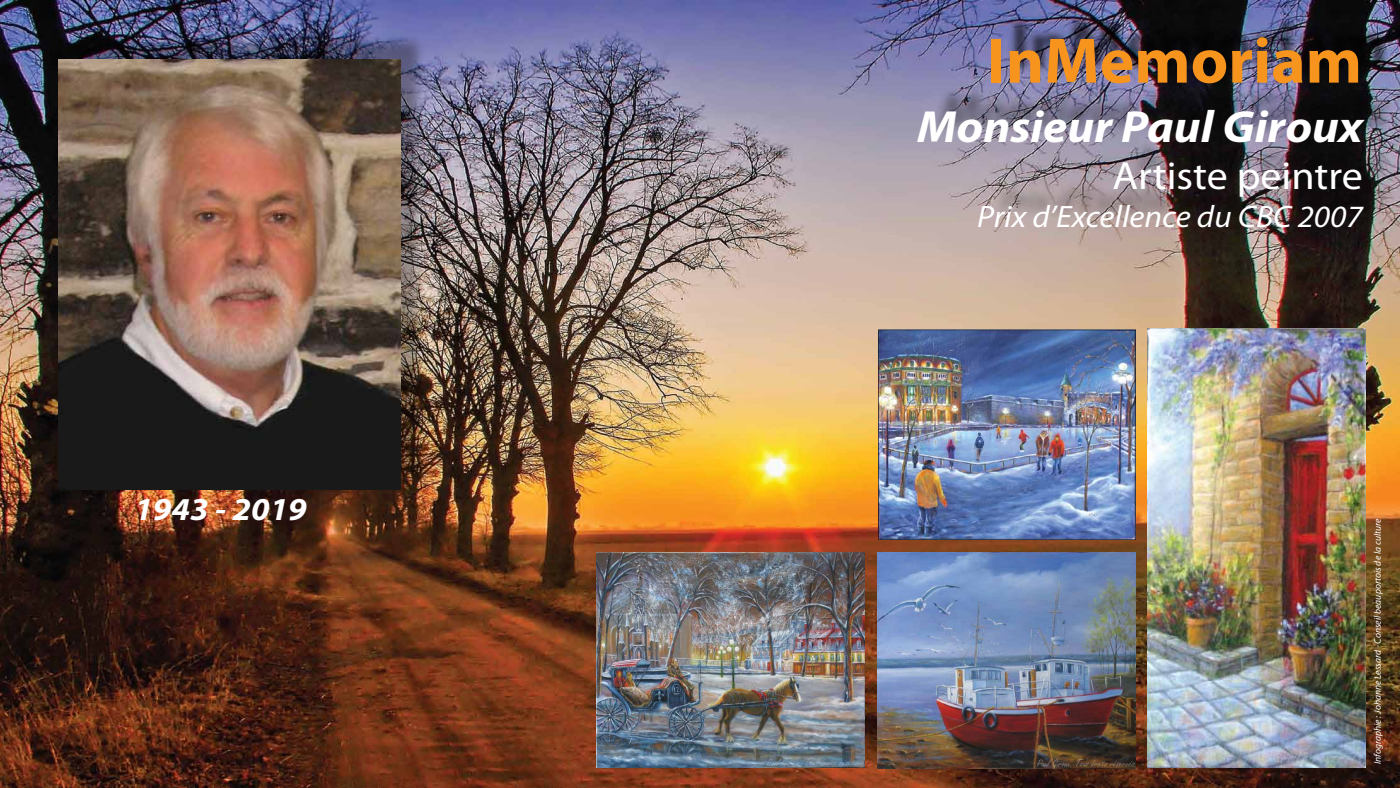
<style>
.page{position:relative;width:1400px;height:788px;background:#fff}
.page>*{position:absolute;margin:0;border:0;box-sizing:border-box;transform-origin:0 0}
.t1{font:700 64.75px "Myriad Pro";color:#f7941e}
.t2{font:italic 700 45.15px "Myriad Pro";color:#fff;scale:1.07 1}
.t3{font:39.38px "Myriad Pro";color:#fff;scale:1.07 1}
.t4{font:italic 700 32.02px "Myriad Pro";color:#fff;scale:1.07 1}
.t5{font:italic 31.06px "Myriad Pro";color:#fff;scale:1.07 1}
.t6{font:italic 9.62px "Myriad Pro";color:#fff}
</style>
<div class="page">
<img style="left:0;top:0;width:1400px;height:787px">
<img style="left:1000px;top:2px;width:396px;height:73px">
<img style="left:928px;top:75px;width:472px;height:157px">
<img style="left:61px;top:30px;width:369px;height:456px">
<img style="left:58px;top:59px;width:343px;height:430px">
<img style="left:878px;top:552px;width:257px;height:216px">
<img style="left:1148px;top:328px;width:218px;height:439px">
<img style="left:596px;top:552px;width:269px;height:215px">
<img style="left:878px;top:329px;width:258px;height:210px">
<h3 class="t4" style="left:134px;top:488px;width:163px">1943 - 2019</h3>
<h1 class="t1" style="left:987px;top:19px;width:376px">InMemoriam</h1>
<h2 class="t2" style="left:917px;top:97px;width:418px">Monsieur Paul Giroux</h2>
<h3 class="t3" style="left:1113px;top:152px;width:235px">Artiste peintre</h3>
<h3 class="t5" style="left:977px;top:197px;width:362px">Prix d’Excellence du CBC 2007</h3>
<p class="t6" style="left:1372px;top:764px;width:247px;rotate:-90deg">Infographie : Johanne Lessard - Conseil beauportois de la culture</p>
</div>
